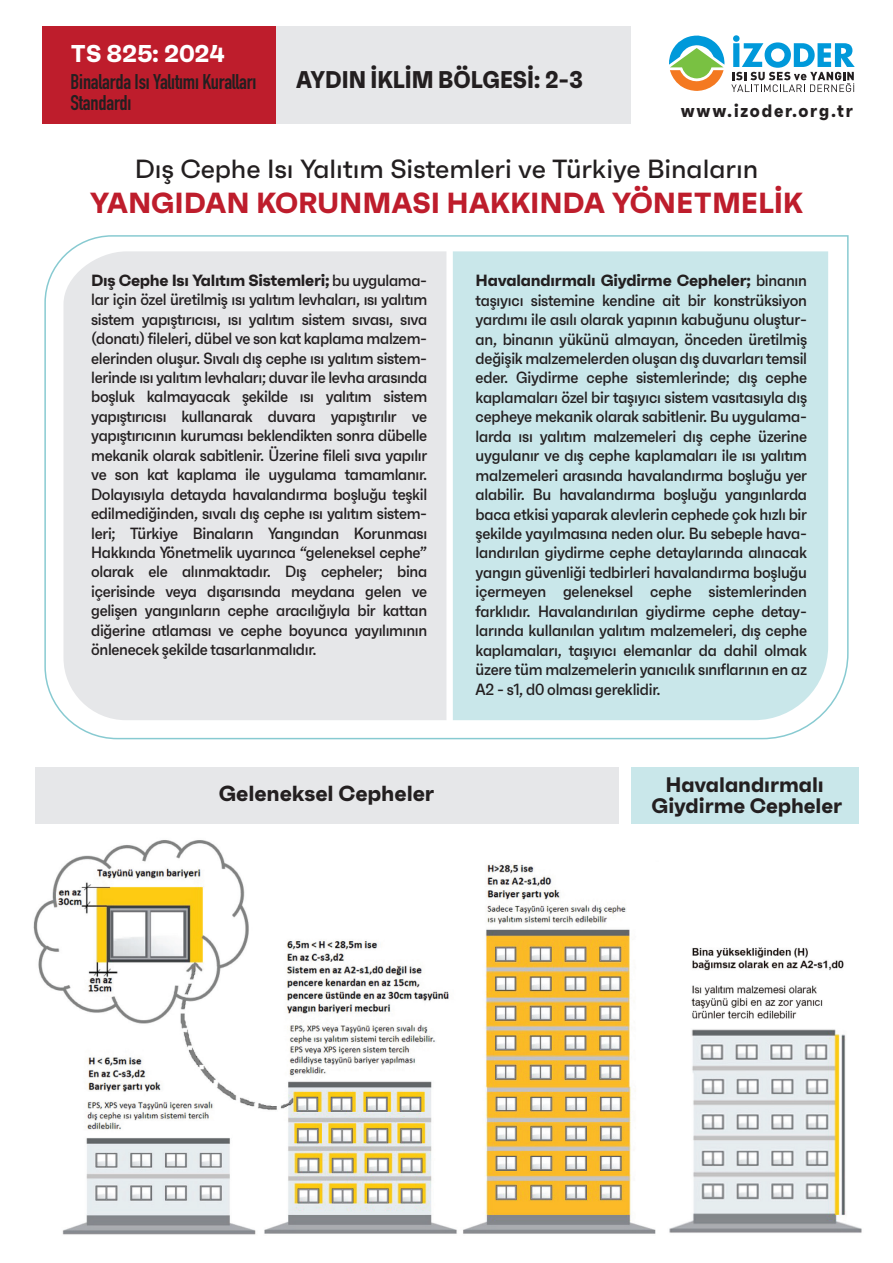
<style>
.page{position:relative;width:893px;height:1263px;background:#fff}
.page>*{position:absolute;margin:0;border:0;box-sizing:border-box;transform-origin:0 0}
.t1{font:700 29.1px "Faktum";letter-spacing:-.005em;color:#be1d2c}
.t2{font:500 26.25px "Faktum";letter-spacing:-.005em;color:#231f20}
.t3{font:700 24.3px "Faktum";color:#fff}
.t4{font:700 24.15px "Faktum Con";color:#231f20}
.t5{font:700 21.75px "Faktum";letter-spacing:-.005em;color:#231f20}
.t6{font:700 21px/21px "DIN Condensed";letter-spacing:-.01em;color:#231f20}
.t7{font:700 21px/21px "Faktum";letter-spacing:-.005em;color:#231f20;text-align:center}
.t8{font:700 18px "Faktum Con";letter-spacing:.1em;color:#231f20}
.t9{font:500 16.2px/19.5px "Faktum Con";letter-spacing:-.02em;color:#231f20;text-align:justify}
.t10{font:700 16.2px "Faktum";letter-spacing:-.02em;color:#231f20}
.s1{font-family:"Faktum Con";font-weight:500}
</style>
<div class="page">
<div style="left:42px;top:26px;width:589px;height:98px;background:#e6e7e9"></div>
<div style="left:42px;top:26px;width:234px;height:98px;background:#be1d2c"></div>
<svg style="left:44px;top:235px;width:805px;height:505px;background:#dbe9eb"></svg>
<img style="left:33px;top:840px;width:829px;height:395px">
<div style="left:35px;top:767px;width:583px;height:57px;background:#e6e7e9"></div>
<div style="left:631px;top:767px;width:227px;height:57px;background:#c9e7ea"></div>
<svg style="left:669px;top:35px;width:56px;height:56px"></svg>
<svg style="left:731px;top:35px;width:124px;height:57px"></svg>
<h3 class="t3" style="left:71px;top:38px;width:156px">TS 825: 2024</h3>
<p class="t6" style="left:71px;top:71px;width:187px">Binalarda Isı Yalıtımı Kuralları<br>Standardı</p>
<h3 class="t4" style="left:296px;top:64px;width:288px">AYDIN İKLİM BÖLGESİ: 2-3</h3>
<p class="t8" style="left:681px;top:99px;width:174px">www.izoder.org.tr</p>
<h2 class="t2" style="left:135px;top:153px;width:625px">Dış Cephe Isı Yalıtım Sistemleri ve Türkiye Binaların</h2>
<h1 class="t1" style="left:90px;top:184px;width:715px">YANGIDAN KORUNMASI HAKKINDA YÖNETMELİK</h1>
<p class="t10" style="left:91px;top:270px;width:338px">Dış Cephe Isı Yalıtım Sistemleri; <span class="s1">bu uygulama-</span></p>
<p class="t9" style="left:91px;top:290px;width:338px">lar için özel üretilmiş ısı yalıtım levhaları, ısı yalıtım sistem yapıştırıcısı, ısı yalıtım sistem sıvası, sıva (donatı) fileleri, dübel ve son kat kaplama malzem&shy;elerinden oluşur. Sıvalı dış cephe ısı yalıtım sistem&shy;lerinde ısı yalıtım levhaları; duvar ile levha arasında boşluk kalmayacak şekilde ısı yalıtım sistem yapıştırıcısı kullanarak duvara yapıştırılır ve yapıştırıcının kuruması beklendikten sonra dübelle mekanik olarak sabitlenir. Üzerine fileli sıva yapılır ve son kat kaplama ile uygulama tamamlanır.<br>Dolayısıyla detayda havalandırma boşluğu teşkil edilmediğinden, sıvalı dış cephe ısı yalıtım sistem&shy;leri; Türkiye Binaların Yangından Korunması Hakkında Yönetmelik uyarınca “geleneksel cephe” olarak ele alınmaktadır. Dış cepheler; bina içerisinde veya dışarısında meydana gelen ve gelişen yangınların cephe aracılığıyla bir kattan diğerine atlaması ve cephe boyunca yayılımının önlenecek şekilde tasarlanmalıdır.</p>
<p class="t10" style="left:476px;top:270px;width:333px">Havalandırmalı Giydirme Cepheler; <span class="s1">binanın</span></p>
<p class="t9" style="left:476px;top:290px;width:333px">taşıyıcı sistemine kendine ait bir konstrüksiyon yardımı ile asılı olarak yapının kabuğunu oluştur&shy;an, binanın yükünü almayan, önceden üretilmiş değişik malzemelerden oluşan dış duvarları temsil eder. Giydirme cephe sistemlerinde; dış cephe kaplamaları özel bir taşıyıcı sistem vasıtasıyla dış cepheye mekanik olarak sabitlenir. Bu uygulama&shy;larda ısı yalıtım malzemeleri dış cephe üzerine uygulanır ve dış cephe kaplamaları ile ısı yalıtım malzemeleri arasında havalandırma boşluğu yer alabilir. Bu havalandırma boşluğu yangınlarda baca etkisi yaparak alevlerin cephede çok hızlı bir şekilde yayılmasına neden olur. Bu sebeple hava&shy;landırılan giydirme cephe detaylarında alınacak yangın güvenliği tedbirleri havalandırma boşluğu içermeyen geleneksel cephe sistemlerinden farklıdır. Havalandırılan giydirme cephe detay&shy;larında kullanılan yalıtım malzemeleri, dış cephe kaplamaları, taşıyıcı elemanlar da dahil olmak üzere tüm malzemelerin yanıcılık sınıflarının en az A2 - s1, d0 olması gereklidir.</p>
<h3 class="t5" style="left:219px;top:779px;width:217px">Geleneksel Cepheler</h3>
<p class="t7" style="left:652px;top:773px;width:192px">Havalandırmalı<br>Giydirme Cepheler</p>
</div>
